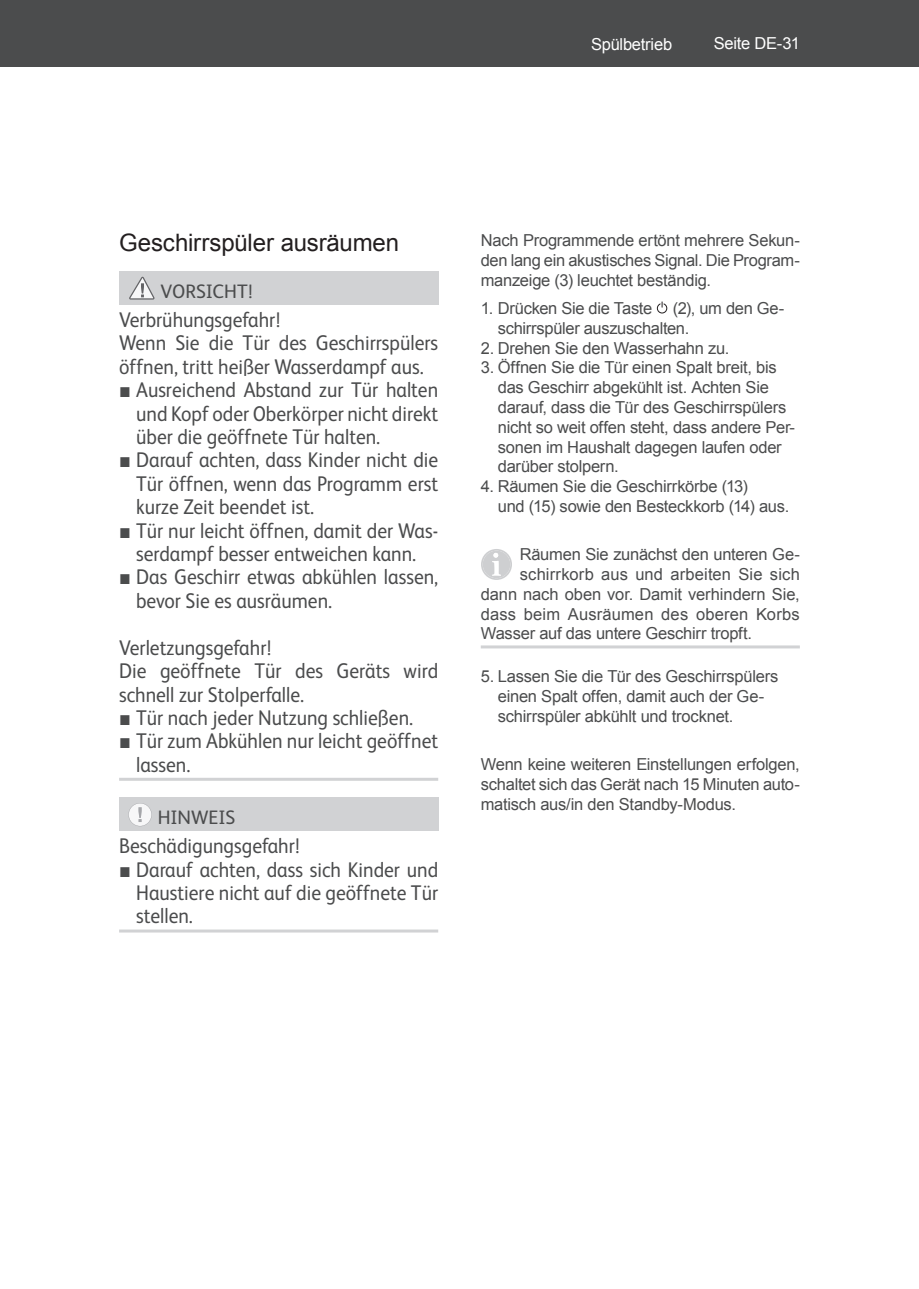
<style>
.page{position:relative;width:919px;height:1289px;background:#fff}
.page>*{position:absolute;margin:0;border:0;box-sizing:border-box;transform-origin:0 0}
.t1{font:24px "Arial";letter-spacing:-.01em;color:#231f20}
.t2{font:21.3px/23.4px "FS Albert";color:#4b4c4d;scale:.92 1}
.t3{font:19.5px "FS Albert";color:#4b4c4d}
.t4{font:16.5px/19.8px "Arial";letter-spacing:-.015em;color:#4b4c4d}
.t5{font:16.5px "Arial";letter-spacing:.01em;color:#4b4c4d}
.t6{font:16.5px "Arial";letter-spacing:-.015em;color:#fff}
.s1{font-family:"Arial"}
</style>
<div class="page">
<div style="left:13px;top:0;width:905px;height:67px;background:#4b4c4d"></div>
<div style="left:0;top:0;width:13px;height:67px;background:#4b4c4d"></div>
<div style="left:119px;top:271px;width:319px;height:33px;background:#d1d2d4"></div>
<hr style="left:119px;top:777px;width:319px;height:3px;background:#d1d2d4">
<div style="left:119px;top:798px;width:319px;height:33px;background:#d1d2d4"></div>
<hr style="left:119px;top:929px;width:319px;height:3px;background:#d1d2d4">
<svg style="left:129px;top:277px;width:25px;height:22px"></svg>
<svg style="left:128px;top:803px;width:24px;height:23px"></svg>
<hr style="left:480px;top:645px;width:319px;height:3px;background:#d1d2d4">
<svg style="left:656px;top:301px;width:12px;height:13px"></svg>
<svg style="left:481px;top:549px;width:31px;height:31px"></svg>
<p class="t6" style="left:591px;top:33px;width:83px">Spülbetrieb</p>
<p class="t6" style="left:713px;top:33px;width:87px">Seite DE-31</p>
<h1 class="t1" style="left:119px;top:227px;width:281px">Geschirrspüler ausräumen</h1>
<p class="t3" style="left:161px;top:278px;width:93px">VORSICHT!</p>
<p class="t2" style="left:119px;top:307px;width:348px">Verbrühungs gefahr!<br>Wenn Sie die Tür des Geschirrspülers öffnen, tritt heißer Wasserdampf aus.</p>
<p class="t2" style="left:136px;top:377px;width:330px;text-align:justify;text-indent:-17px"><span class="s1">■</span> Ausreichend Abstand zur Tür halten und Kopf oder Oberkörper nicht direkt über die geöffnete Tür halten.</p>
<p class="t2" style="left:136px;top:447px;width:330px;text-align:justify;text-indent:-17px"><span class="s1">■</span> Darauf achten, dass Kinder nicht die Tür öffnen, wenn das Programm erst kurze Zeit beendet ist.</p>
<p class="t2" style="left:119px;top:517px;width:348px;text-align:center"><span class="s1">■</span> Tür nur leicht öffnen, damit der Was&shy;serdampf besser entweichen kann.</p>
<p class="t2" style="left:136px;top:564px;width:330px;text-indent:-17px"><span class="s1">■</span> Das Geschirr etwas abkühlen lassen, bevor Sie es ausräumen.</p>
<p class="t2" style="left:119px;top:634px;width:348px">Verletzungsgefahr!<br>Die geöffnete Tür des Geräts wird schnell zur Stolperfalle.</p>
<p class="t2" style="left:119px;top:705px;width:321px"><span class="s1">■</span> Tür nach jeder Nutzung schließen.</p>
<p class="t2" style="left:136px;top:728px;width:330px;text-indent:-17px"><span class="s1">■</span> Tür zum Abkühlen nur leicht geöffnet lassen.</p>
<p class="t3" style="left:158px;top:804px;width:79px">HINWEIS</p>
<p class="t2" style="left:119px;top:833px;width:198px">Beschädigungsgefahr!</p>
<p class="t2" style="left:136px;top:856px;width:330px;text-align:justify;text-indent:-17px"><span class="s1">■</span> Darauf achten, dass sich Kinder und Haustiere nicht auf die geöffnete Tür stellen.</p>
<p class="t4" style="left:480px;top:230px;width:320px;text-align:justify">Nach Programmende ertönt mehrere Sekun&shy;den lang ein akustisches Signal. Die Program&shy;manzeige (3) leuchtet be ständig.</p>
<p class="t4" style="left:480px;top:298px;width:173px">1. Drücken Sie die Taste</p>
<p class="t4" style="left:497px;top:298px;width:288px;text-indent:175px">(2), um den Ge&shy;schirrspüler auszuschalten.</p>
<p class="t4" style="left:480px;top:338px;width:250px">2. Drehen Sie den Wasserhahn zu.</p>
<p class="t4" style="left:497px;top:358px;width:299px;text-indent:-17px">3. Öffnen Sie die Tür einen Spalt breit, bis das Geschirr abgekühlt ist. Achten Sie darauf, dass die Tür des Geschirrspülers nicht so weit offen steht, dass andere Per&shy;sonen im Haushalt dagegen laufen oder darüber stolpern.</p>
<p class="t4" style="left:497px;top:476px;width:293px;text-indent:-17px">4. Räumen Sie die Geschirrkörbe (13)<br>und (15) sowie den Besteckkorb (14) aus.</p>
<p class="t4" style="left:520px;top:544px;width:281px">Räumen Sie zunächst den unteren Ge-</p>
<p class="t5" style="left:520px;top:563px;width:281px">schirrkorb aus und arbeiten Sie sich</p>
<p class="t4" style="left:480px;top:584px;width:320px">dann nach oben vor. Damit verhindern Sie,</p>
<p class="t5" style="left:480px;top:603px;width:320px">dass beim Ausräumen des oberen Korbs</p>
<p class="t4" style="left:480px;top:624px;width:273px">Wasser auf das untere Geschirr tropft.</p>
<p class="t4" style="left:497px;top:666px;width:282px;text-indent:-17px">5. Lassen Sie die Tür des Geschirrspülers einen Spalt offen, damit auch der Ge&shy;schirrspüler abkühlt und trocknet.</p>
<p class="t4" style="left:480px;top:754px;width:320px;text-align:justify">Wenn keine weiteren Einstellungen erfolgen, schaltet sich das Gerät nach 15 Minuten auto&shy;matisch aus/in den Standby-Modus.</p>
</div>
